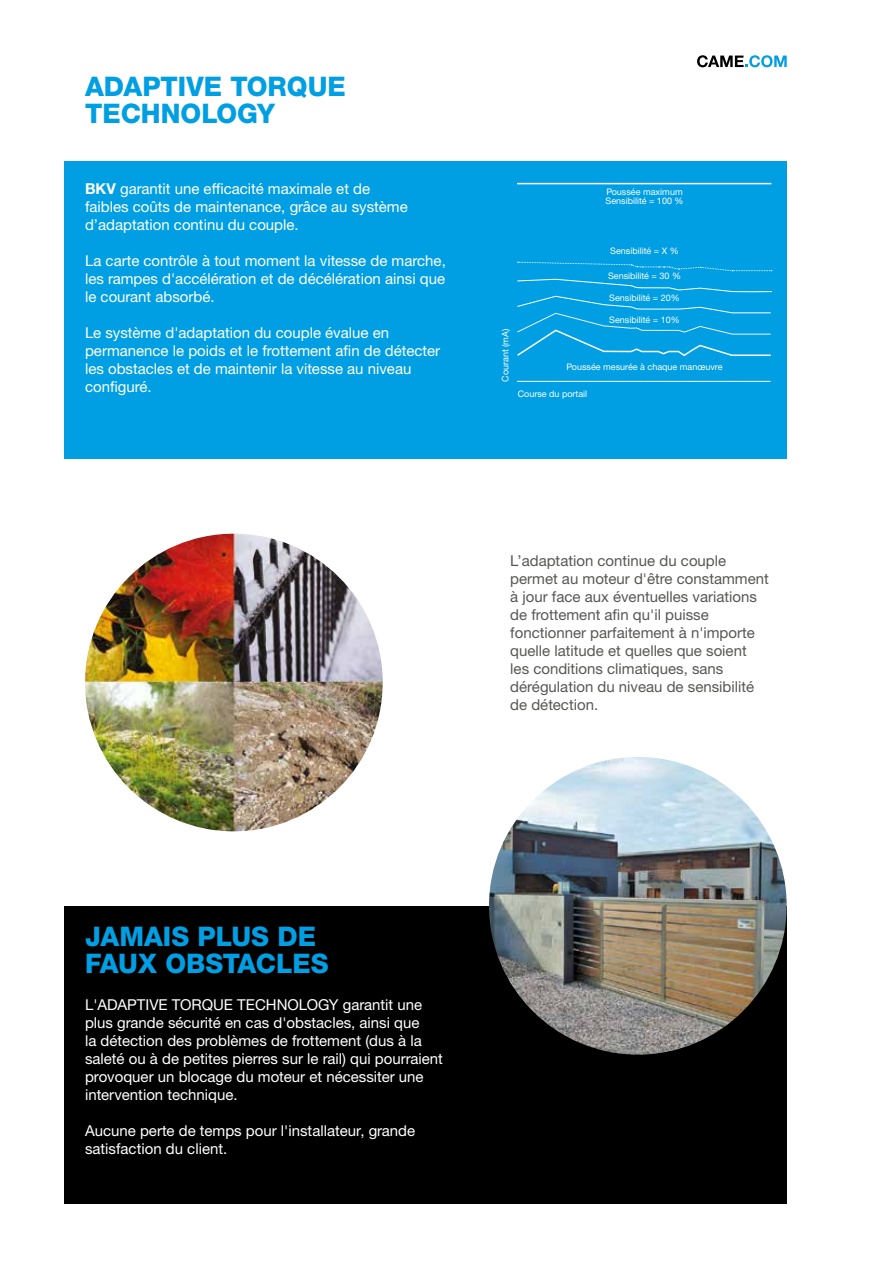
<style>
.page{position:relative;width:893px;height:1263px;background:#fff}
.page>*{position:absolute;margin:0;border:0;box-sizing:border-box;transform-origin:0 0}
.t1{font:800 27px/27px "Helvetica Neue LTW1 G";color:#009fe3}
.t2{font:15px/18px "Helvetica Neue LTW1 G";color:#fff}
.t3{font:15px/18px "Helvetica Neue LTW1 G";color:#575756}
.t4{font:9px/9px "Helvetica Neue LTW1 G";color:#fff}
.s1{font-weight:700}
</style>
<div class="page">
<div style="left:64px;top:906px;width:723px;height:297px;background:#000"></div>
<div style="left:64px;top:162px;width:723px;height:297px;background:#009fe3"></div>
<svg style="left:517px;top:278px;width:256px;height:79px"></svg>
<hr style="left:517px;top:183px;width:254px;height:1px;background:#fff">
<svg style="left:517px;top:261px;width:255px;height:10px"></svg>
<hr style="left:517px;top:381px;width:253px;height:1px;background:#fff">
<svg style="left:697px;top:55px;width:90px;height:12px"></svg>
<img style="left:489px;top:757px;width:298px;height:297px;border-radius:149px">
<img style="left:85px;top:534px;width:298px;height:297px;border-radius:149px">
<h1 class="t1" style="left:85px;top:73px;width:262px">ADAPTIVE TORQUE<br>TECHNOLOGY</h1>
<p class="t2" style="left:85px;top:179px;width:324px"><span class="s1">BKV</span> garantit une efficacité maximale et de faibles coûts de maintenance, grâce au système d’adaptation continu du couple.</p>
<p class="t2" style="left:85px;top:251px;width:362px;text-align:justify">La carte contrôle à tout moment la vitesse de marche, les rampes d'accélération et de décélération ainsi que le courant absorbé.</p>
<p class="t2" style="left:85px;top:323px;width:357px">Le système d'adaptation du couple évalue en permanence le poids et le frottement afin de détecter les obstacles et de maintenir la vitesse au niveau configuré.</p>
<p class="t4" style="left:605px;top:187px;width:79px">Poussée maximum<br>Sensibilité = 100 %</p>
<p class="t4" style="left:501px;top:382px;width:54px;rotate:-90deg">Courant (mA)</p>
<p class="t4" style="left:610px;top:246px;width:70px">Sensibilité = X %</p>
<p class="t4" style="left:608px;top:271px;width:74px">Sensibilité = 30 %</p>
<p class="t4" style="left:609px;top:294px;width:72px">Sensibilité = 20%</p>
<p class="t4" style="left:609px;top:315px;width:72px">Sensibilité = 10%</p>
<p class="t4" style="left:566px;top:362px;width:158px">Poussée mesurée à chaque manœuvre</p>
<p class="t4" style="left:518px;top:389px;width:71px">Course du portail</p>
<p class="t3" style="left:510px;top:551px;width:260px">L’adaptation continue du couple permet au moteur d'être constamment à jour face aux éventuelles variations de frottement afin qu'il puisse fonctionner parfaitement à n'importe quelle latitude et quelles que soient les conditions climatiques, sans dérégulation du niveau de sensibilité de détection.</p>
<h1 class="t1" style="left:85px;top:923px;width:245px">JAMAIS PLUS DE<br>FAUX OBSTACLES</h1>
<p class="t2" style="left:85px;top:995px;width:359px">L'ADAPTIVE TORQUE TECHNOLOGY garantit une plus grande sécurité en cas d'obstacles, ainsi que<br>la détection des problèmes de frottement (dus à la saleté ou à de petites pierres sur le rail) qui pourraient provoquer un blocage du moteur et nécessiter une intervention technique.</p>
<p class="t2" style="left:85px;top:1121px;width:332px">Aucune perte de temps pour l'installateur, grande satisfaction du client.</p>
</div>
